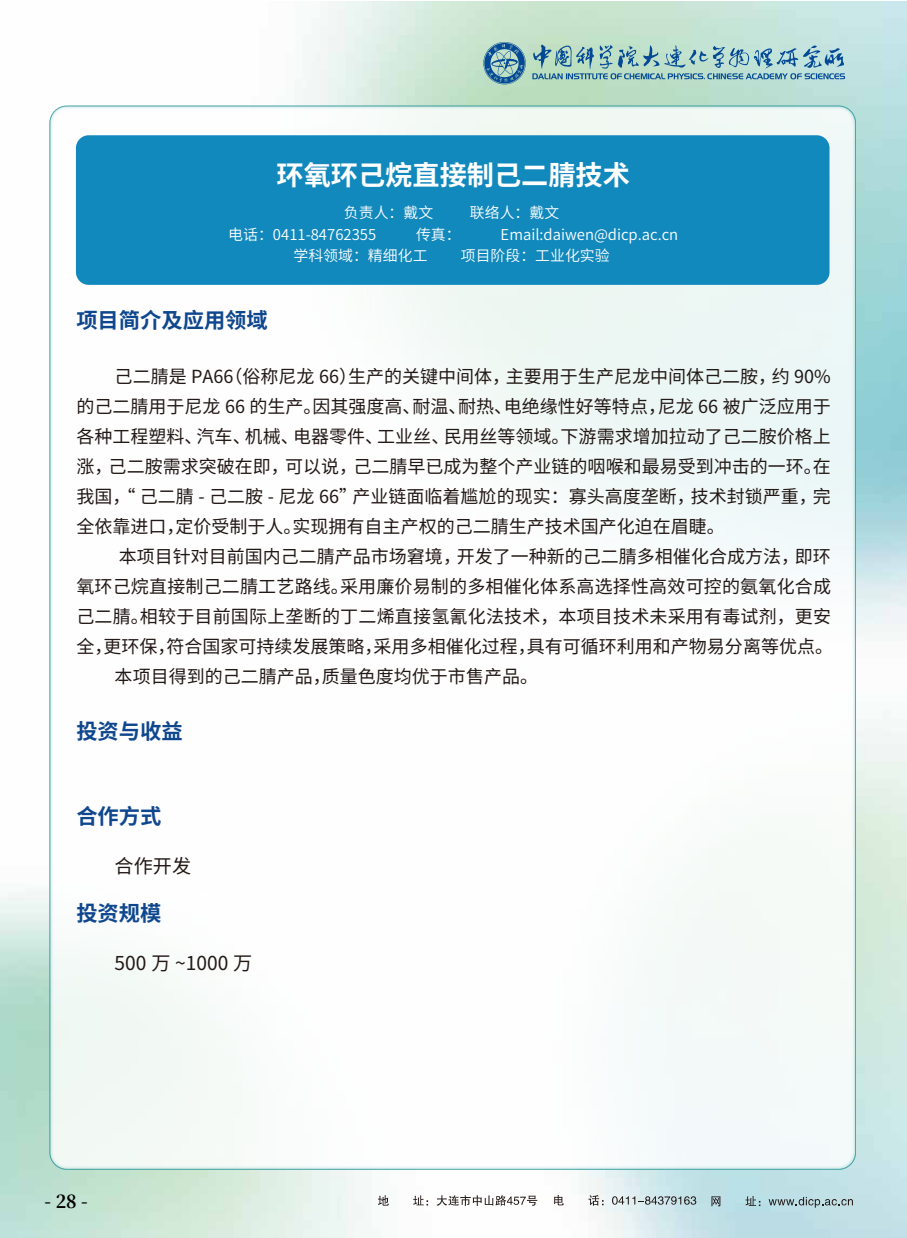
<style>
.page{position:relative;width:907px;height:1238px;background:#fff}
.page>*{position:absolute;margin:0;border:0;box-sizing:border-box;transform-origin:0 0}
.t1{font:700 27.15px "Source Han Sans CN";color:#fff}
.t2{font:700 21.3px "Source Han Sans CN";color:#0f478e}
.t3{font:19.2px "Source Han Sans CN";color:#221815}
.t4{font:18px/30px "Source Han Sans CN";color:#221815;text-align:justify}
.t5{font:700 18px "Source Han Serif CN";color:#000}
.t6{font:14.85px "Source Han Sans CN";color:#fff}
</style>
<div class="page">
<img style="left:0;top:1px;width:906px;height:1237px">
<svg style="left:532px;top:43px;width:312px;height:36px;background:#95bec1"></svg>
<svg style="left:483px;top:42px;width:42px;height:42px;background:#6a9baf"></svg>
<div style="left:50px;top:106px;width:805px;height:1063px;background:linear-gradient(to right,#fefefd,#f4faf9);border-radius:17px"></div>
<svg style="left:378px;top:1195px;width:11px;height:10px"></svg>
<svg style="left:413px;top:1195px;width:15px;height:10px"></svg>
<svg style="left:436px;top:1195px;width:101px;height:11px"></svg>
<svg style="left:554px;top:1195px;width:9px;height:10px"></svg>
<svg style="left:588px;top:1195px;width:15px;height:10px"></svg>
<svg style="left:611px;top:1196px;width:85px;height:8px"></svg>
<svg style="left:711px;top:1196px;width:9px;height:10px"></svg>
<svg style="left:745px;top:1196px;width:15px;height:10px"></svg>
<svg style="left:768px;top:1197px;width:84px;height:10px"></svg>
<div style="left:76px;top:135px;width:753px;height:150px;background:#1289bd;border-radius:13px"></div>
<h1 class="t1" style="left:276px;top:159px;width:355px">环氧环己烷直接制己二腈技术</h1>
<p class="t6" style="left:344px;top:204px;width:91px">负责人：戴文</p>
<p class="t6" style="left:469px;top:204px;width:91px">联络人：戴文</p>
<p class="t6" style="left:228px;top:226px;width:149px">电话：0411-84762355</p>
<p class="t6" style="left:416px;top:226px;width:46px">传真：</p>
<p class="t6" style="left:500px;top:226px;width:179px">Email:daiwen@dicp.ac.cn</p>
<p class="t6" style="left:293px;top:247px;width:135px">学科领域：精细化工</p>
<p class="t6" style="left:460px;top:247px;width:150px">项目阶段：工业化实验</p>
<p class="t2" style="left:76px;top:308px;width:193px">项目简介及应用领域</p>
<p class="t4" style="left:76px;top:362px;width:755px;text-indent:38px">己二腈是 PA66（俗称尼龙 66）生产的关键中间体，主要用于生产尼龙中间体己二胺，约 90%的己二腈用于尼龙 66 的生产。因其强度高、耐温、耐热、电绝缘性好等特点，尼龙 66 被广泛应用于各种工程塑料、汽车、机械、电器零件、工业丝、民用丝等领域。下游需求增加拉动了己二胺价格上涨，己二胺需求突破在即，可以说，己二腈早已成为整个产业链的咽喉和最易受到冲击的一环。在我国，“ 己二腈 - 己二胺 - 尼龙 66”产业链面临着尴尬的现实：寡头高度垄断，技术封锁严重，完全依靠进口，定价受制于人。实现拥有自主产权的己二腈生产技术国产化迫在眉睫。</p>
<p class="t4" style="left:119px;top:542px;width:713px">本项目针对目前国内己二腈产品市场窘境，开发了一种新的己二腈多相催化合成方法，即环</p>
<p class="t4" style="left:76px;top:572px;width:756px">氧环己烷直接制己二腈工艺路线。采用廉价易制的多相催化体系高选择性高效可控的氨氧化合成</p>
<p class="t4" style="left:76px;top:602px;width:756px">己二腈。相较于目前国际上垄断的丁二烯直接氢氰化法技术，本项目技术未采用有毒试剂，更安</p>
<p class="t4" style="left:76px;top:632px;width:758px">全，更环保，符合国家可持续发展策略，采用多相催化过程，具有可循环利用和产物易分离等优点。</p>
<p class="t4" style="left:115px;top:662px;width:425px">本项目得到的己二腈产品，质量色度均优于市售产品。</p>
<p class="t2" style="left:76px;top:719px;width:108px">投资与收益</p>
<p class="t2" style="left:76px;top:804px;width:87px">合作方式</p>
<p class="t3" style="left:115px;top:855px;width:78px">合作开发</p>
<p class="t2" style="left:76px;top:901px;width:87px">投资规模</p>
<p class="t3" style="left:115px;top:952px;width:139px">500 万 ~1000 万</p>
<p class="t5" style="left:45px;top:1191px;width:45px">- 28 -</p>
</div>
